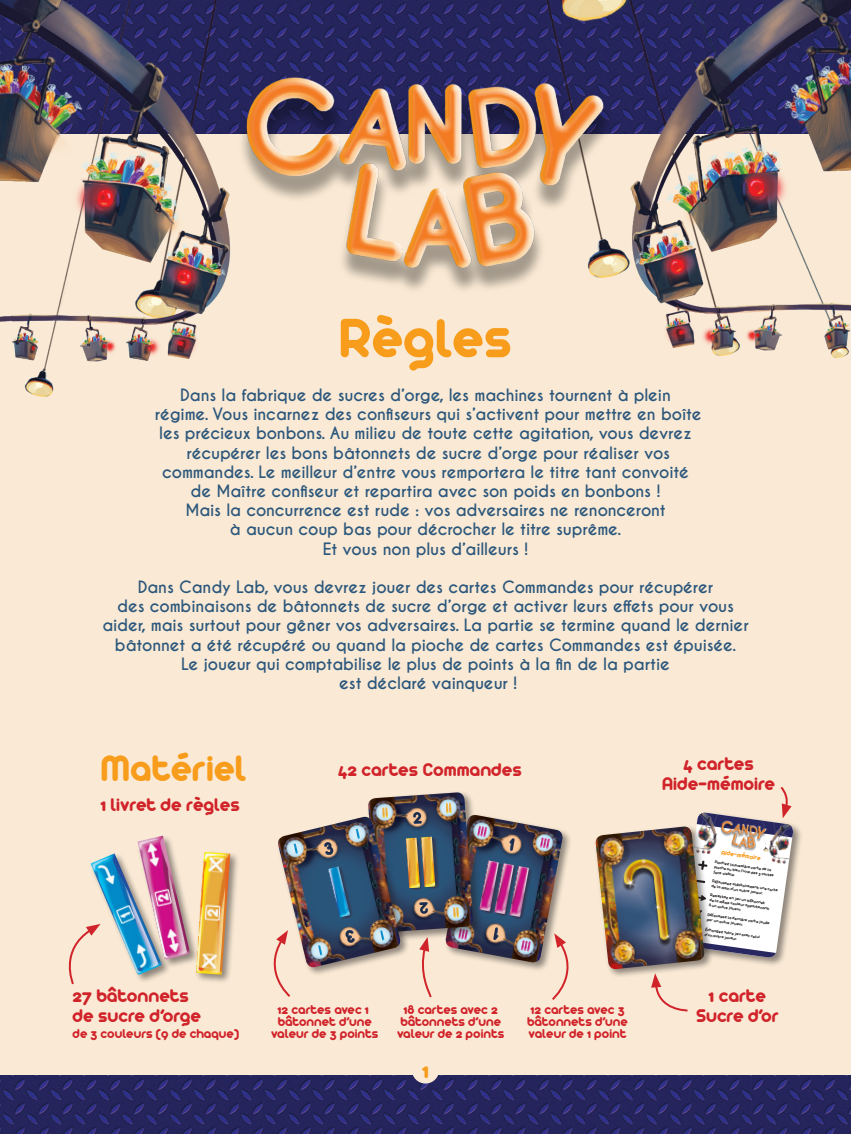
<style>
.page{position:relative;width:851px;height:1134px;background:#fff}
.page>*{position:absolute;margin:0;border:0;box-sizing:border-box;transform-origin:0 0}
.t1{font:60px "Arista 2.0";color:#f89c1c}
.t2{font:40px "Arista 2.0";color:#f89c1c}
.t3{font:24px "Arista 2.0";color:#f89c1c}
.textxe{font:20px/20px "Arista 2.0";color:#d1232a;text-align:center}
.textxe-2{font:700 16px/19.2px "Caviar Dreams";letter-spacing:-.01em;color:#2c577c;text-align:center}
.textxe-3{font:14px/12px "Arista 2.0";color:#d1232a;text-align:center}
.t4{font:7px "Arista 2.0";color:#f89c1c}
.t5{font:4.4px/5px "Arista 2.0";color:#231f20}
</style>
<div class="page">
<div style="left:0;top:0;width:850px;height:1134px;background:#faead5"></div>
<img style="left:330px;top:0;width:121px;height:68px">
<img style="left:0;top:1076px;width:850px;height:58px">
<img style="left:0;top:0;width:330px;height:397px">
<img style="left:451px;top:0;width:399px;height:358px">
<img style="left:173px;top:68px;width:508px;height:225px">
<div style="left:412px;top:1056px;width:27px;height:27px;background:#faead5;border-radius:50%"></div>
<div style="left:678px;top:811px;width:124px;height:156px;background:#231f20;opacity:.5"></div>
<div style="left:90px;top:852px;width:81px;height:132px;background:#231f20;opacity:.5"></div>
<img style="left:90px;top:853px;width:72px;height:122px">
<div style="left:136px;top:834px;width:63px;height:135px;background:#231f20;opacity:.5"></div>
<img style="left:137px;top:836px;width:53px;height:124px">
<div style="left:194px;top:850px;width:46px;height:134px;background:#231f20;opacity:.5"></div>
<img style="left:196px;top:852px;width:34px;height:123px">
<div style="left:443px;top:813px;width:129px;height:159px;background:#231f20;opacity:.5"></div>
<img style="left:444px;top:815px;width:119px;height:149px">
<img style="left:494px;top:863px;width:20px;height:51px">
<img style="left:509px;top:866px;width:20px;height:51px">
<img style="left:483px;top:860px;width:16px;height:51px">
<svg style="left:483px;top:826px;width:4px;height:11px"></svg>
<svg style="left:540px;top:837px;width:10px;height:12px"></svg>
<svg style="left:521px;top:940px;width:10px;height:11px"></svg>
<svg style="left:509px;top:838px;width:5px;height:13px"></svg>
<svg style="left:493px;top:927px;width:5px;height:13px"></svg>
<div style="left:366px;top:790px;width:117px;height:152px;background:#231f20;opacity:.5"></div>
<img style="left:368px;top:792px;width:105px;height:141px">
<img style="left:410px;top:837px;width:25px;height:51px">
<svg style="left:382px;top:807px;width:6px;height:8px"></svg>
<svg style="left:445px;top:803px;width:6px;height:10px"></svg>
<svg style="left:453px;top:907px;width:6px;height:10px"></svg>
<svg style="left:413px;top:812px;width:9px;height:12px"></svg>
<svg style="left:419px;top:902px;width:9px;height:12px"></svg>
<div style="left:276px;top:815px;width:134px;height:162px;background:#231f20;opacity:.5"></div>
<img style="left:276px;top:817px;width:125px;height:152px">
<img style="left:328px;top:866px;width:22px;height:51px">
<svg style="left:293px;top:843px;width:5px;height:11px"></svg>
<svg style="left:318px;top:945px;width:4px;height:10px"></svg>
<svg style="left:355px;top:829px;width:5px;height:10px"></svg>
<svg style="left:380px;top:930px;width:4px;height:10px"></svg>
<svg style="left:324px;top:842px;width:9px;height:13px"></svg>
<svg style="left:345px;top:930px;width:9px;height:13px"></svg>
<div style="left:594px;top:825px;width:120px;height:154px;background:#231f20;opacity:.5"></div>
<img style="left:595px;top:826px;width:109px;height:143px">
<svg style="left:273px;top:930px;width:18px;height:67px"></svg>
<svg style="left:651px;top:973px;width:38px;height:39px"></svg>
<svg style="left:68px;top:924px;width:32px;height:61px"></svg>
<svg style="left:418px;top:937px;width:15px;height:61px"></svg>
<svg style="left:550px;top:933px;width:22px;height:67px"></svg>
<img style="left:679px;top:787px;width:115px;height:171px">
<p class="t1" style="left:339px;top:301px;width:175px">Règles</p>
<p class="textxe-2" style="left:155px;top:386px;width:548px">Dans la fabrique de sucres d’orge, les machines tournent à plein régime. Vous incarnez des confiseurs qui s’activent pour mettre en boîte les précieux bonbons. Au milieu de toute cette agitation, vous devrez récupérer les bons bâtonnets de sucre d’orge pour réaliser vos commandes. Le meilleur d’entre vous remportera le titre tant convoité de Maître confiseur et repartira avec son poids en bonbons !<br>Mais la concurrence est rude : vos adversaires ne renonceront<br>à aucun coup bas pour décrocher le titre suprême.<br>Et vous non plus d’ailleurs !</p>
<p class="textxe-2" style="left:102px;top:578px;width:647px">Dans Candy Lab, vous devrez jouer des cartes Commandes pour récupérer<br>des combinaisons de bâtonnets de sucre d’orge et activer leurs effets pour vous aider, mais surtout pour gêner vos adversaires. La partie se termine quand le dernier bâtonnet a été récupéré ou quand la pioche de cartes Commandes est épuisée.<br>Le joueur qui comptabilise le plus de points à la fin de la partie<br>est déclaré vainqueur !</p>
<p class="t2" style="left:100px;top:744px;width:147px">Matériel</p>
<p class="textxe" style="left:100px;top:794px;width:141px">1 livret de règles</p>
<p class="textxe" style="left:338px;top:759px;width:185px">42 cartes Commandes</p>
<p class="textxe" style="left:73px;top:985px;width:130px;text-align:left">27 bâtonnets de sucre d’orge</p>
<p class="textxe-3" style="left:73px;top:1027px;width:168px">de 3 couleurs (9 de chaque)</p>
<p class="textxe-3" style="left:271px;top:1003px;width:109px">12 cartes avec 1 bâtonnet d’une valeur de 3 points</p>
<p class="textxe-3" style="left:397px;top:1003px;width:109px">18 cartes avec 2 bâtonnets d’une valeur de 2 points</p>
<p class="textxe-3" style="left:527px;top:1003px;width:102px;text-align:left">12 cartes avec 3 bâtonnets d’une valeur de 1 point</p>
<p class="t3" style="left:422px;top:1055px;width:8px">1</p>
<p class="textxe" style="left:662px;top:753px;width:114px">4 cartes<br>Aide-mémoire</p>
<p class="t4" style="left:722px;top:848px;width:41px;rotate:8deg">Aide-mémoire</p>
<p class="t5" style="left:715px;top:859px;width:62px;rotate:8deg">Piochez la première carte de la pioche ou bien l’une des 3 cartes face visible.</p>
<p class="t5" style="left:712px;top:878px;width:68px;rotate:8deg">Défaussez aléatoirement une carte de la main d'un autre joueur.</p>
<p class="t5" style="left:710px;top:892px;width:62px;rotate:8deg">Remettez en jeu un bâtonnet de la même couleur appartenant à un autre joueur.</p>
<p class="t5" style="left:707px;top:912px;width:64px;rotate:8deg">Défaussez la dernière carte jouée par un autre joueur.</p>
<p class="t5" style="left:705px;top:927px;width:56px;rotate:8deg">Échangez votre jeu avec celui d'un autre joueur.</p>
<p class="textxe" style="left:696px;top:985px;width:84px">1 carte<br>Sucre d’or</p>
</div>
